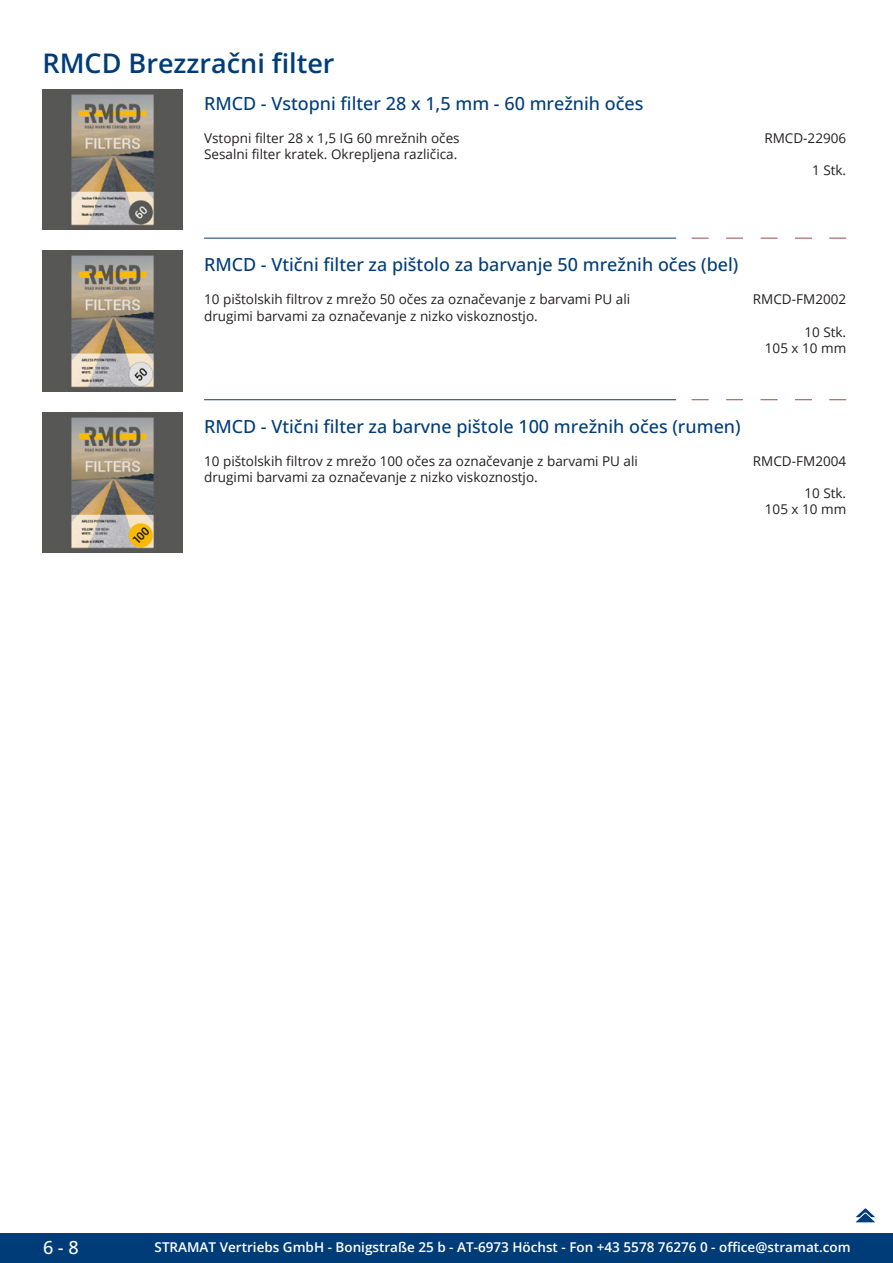
<style>
.page{position:relative;width:893px;height:1263px;background:#fff}
.page>*{position:absolute;margin:0;border:0;box-sizing:border-box;transform-origin:0 0}
.GruppeName{font:600 27px "Open Sans";color:#003d78}
.ArtikelName{font:500 18px "Open Sans";color:#003d78}
.t1{font:500 18px "Open Sans";color:#fff}
.Beschreibung{font:13.5px/16.2px "Open Sans";color:#231f20}
.t2{font:600 13.5px "Open Sans";color:#fff}
.ArtikelNummer{font:13.5px "Open Sans";color:#231f20}
</style>
<div class="page">
<div style="left:0;top:1233px;width:893px;height:30px;background:#003d78"></div>
<img style="left:43px;top:89px;width:140px;height:141px">
<img style="left:43px;top:251px;width:140px;height:140px">
<svg style="left:692px;top:238px;width:17px;height:1px"></svg>
<svg style="left:726px;top:238px;width:17px;height:1px"></svg>
<svg style="left:760px;top:238px;width:17px;height:1px"></svg>
<svg style="left:795px;top:238px;width:17px;height:1px"></svg>
<svg style="left:829px;top:238px;width:17px;height:1px"></svg>
<hr style="left:204px;top:238px;width:472px;height:1px;background:#003d78">
<img style="left:43px;top:412px;width:140px;height:141px">
<svg style="left:692px;top:399px;width:17px;height:1px"></svg>
<svg style="left:726px;top:399px;width:17px;height:1px"></svg>
<svg style="left:760px;top:399px;width:17px;height:1px"></svg>
<svg style="left:795px;top:399px;width:17px;height:1px"></svg>
<svg style="left:829px;top:399px;width:17px;height:1px"></svg>
<hr style="left:204px;top:399px;width:472px;height:1px;background:#003d78">
<svg style="left:855px;top:1208px;width:21px;height:15px"></svg>
<p class="GruppeName" style="left:43px;top:44px;width:294px">RMCD Brezzračni filter</p>
<p class="ArtikelName" style="left:204px;top:91px;width:441px">RMCD - Vstopni filter 28 x 1,5 mm - 60 mrežnih očes</p>
<p class="Beschreibung" style="left:204px;top:129px;width:257px">Vstopni filter 28 x 1,5 IG 60 mrežnih očes<br>Sesalni filter kratek. Okrepljena različica.</p>
<p class="ArtikelNummer" style="left:764px;top:128px;width:83px">RMCD-22906</p>
<p class="ArtikelNummer" style="left:812px;top:161px;width:36px">1 Stk.</p>
<p class="ArtikelName" style="left:204px;top:252px;width:536px">RMCD - Vtični filter za pištolo za barvanje 50 mrežnih očes (bel)</p>
<p class="Beschreibung" style="left:204px;top:291px;width:428px">10 pištolskih filtrov z mrežo 50 očes za označevanje z barvami PU ali drugimi barvami za označevanje z nizko viskoznostjo.</p>
<p class="ArtikelNummer" style="left:753px;top:290px;width:95px">RMCD-FM2002</p>
<p class="ArtikelNummer" style="left:804px;top:322px;width:43px">10 Stk.</p>
<p class="ArtikelNummer" style="left:765px;top:339px;width:83px">105 x 10 mm</p>
<p class="ArtikelName" style="left:204px;top:414px;width:538px">RMCD - Vtični filter za barvne pištole 100 mrežnih očes (rumen)</p>
<p class="Beschreibung" style="left:204px;top:453px;width:435px">10 pištolskih filtrov z mrežo 100 očes za označevanje z barvami PU ali drugimi barvami za označevanje z nizko viskoznostjo.</p>
<p class="ArtikelNummer" style="left:753px;top:452px;width:95px">RMCD-FM2004</p>
<p class="ArtikelNummer" style="left:804px;top:484px;width:43px">10 Stk.</p>
<p class="ArtikelNummer" style="left:765px;top:500px;width:83px">105 x 10 mm</p>
<h2 class="t1" style="left:43px;top:1234px;width:37px">6 - 8</h2>
<p class="t2" style="left:155px;top:1238px;width:698px">STRAMAT Vertriebs GmbH - Bonigstraße 25 b - AT-6973 Höchst - Fon +43 5578 76276 0 - office@stramat.com</p>
</div>
